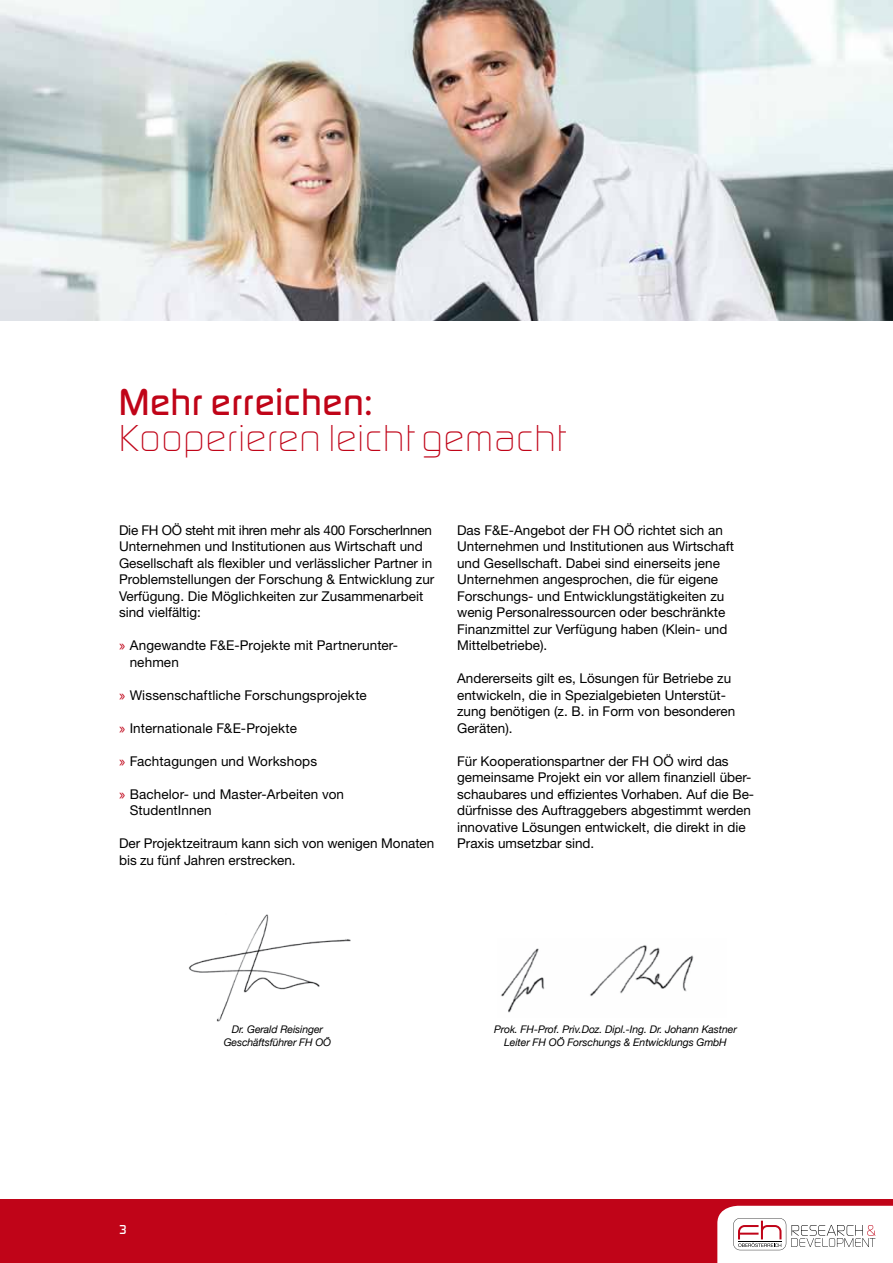
<style>
.page{position:relative;width:893px;height:1263px;background:#fff}
.page>*{position:absolute;margin:0;border:0;box-sizing:border-box;transform-origin:0 0}
.t1{font:300 39px "Digital Sans EF";letter-spacing:.035em;color:#c00418}
.t2{font:500 39px "Digital Sans EF";color:#c00418}
.t3{font:13.5px/16.5px "Helvetica Neue LT Std";color:#000}
.t4{font:500 13.5px "Digital Sans EF";color:#fff}
.t5{font:italic 10.5px/12.6px "Helvetica Neue";letter-spacing:-.01em;color:#000;text-align:center}
.s1{font-family:"Digital Sans EF";font-weight:500;color:#c00418}
</style>
<div class="page">
<div style="left:0;top:1199px;width:893px;height:64px;background:#c00418"></div>
<svg style="left:717px;top:1206px;width:176px;height:57px;background:#f2eced"></svg>
<img style="left:0;top:0;width:893px;height:321px">
<img style="left:189px;top:914px;width:162px;height:108px">
<img style="left:501px;top:945px;width:193px;height:68px">
<h1 class="t2" style="left:119px;top:379px;width:255px">Mehr erreichen:</h1>
<h1 class="t1" style="left:119px;top:416px;width:448px">Kooperieren leicht gemacht</h1>
<p class="t3" style="left:119px;top:521px;width:317px">Die FH OÖ steht mit ihren mehr als 400 ForscherInnen Unternehmen und Institutionen aus Wirtschaft und Gesellschaft als flexibler und verlässlicher Partner in Problemstellungen der Forschung &amp; Entwicklung zur Verfügung. Die Möglichkeiten zur Zusammenarbeit sind vielfältig:</p>
<p class="t3" style="left:130px;top:637px;width:270px;text-indent:-11px"><span class="s1">»</span> Angewandte F&amp;E-Projekte mit Partnerunter&shy;nehmen</p>
<p class="t3" style="left:119px;top:686px;width:249px"><span class="s1">»</span> Wissenschaftliche Forschungsprojekte</p>
<p class="t3" style="left:119px;top:719px;width:179px"><span class="s1">»</span> Internationale F&amp;E-Projekte</p>
<p class="t3" style="left:119px;top:752px;width:200px"><span class="s1">»</span> Fachtagungen und Workshops</p>
<p class="t3" style="left:130px;top:785px;width:216px;text-indent:-11px"><span class="s1">»</span> Bachelor- und Master-Arbeiten von<br>StudentInnen</p>
<p class="t3" style="left:119px;top:835px;width:317px">Der Projektzeitraum kann sich von wenigen Monaten bis zu fünf Jahren erstrecken.</p>
<p class="t3" style="left:457px;top:521px;width:278px">Das F&amp;E-Angebot der FH OÖ richtet sich an Unternehmen und Institutionen aus Wirtschaft und Gesellschaft. Dabei sind einerseits jene Unternehmen angesprochen, die für eigene Forschungs- und Entwicklungstätigkeiten zu wenig Personalressourcen oder beschränkte Finanzmittel zur Verfügung haben (Klein- und Mittelbetriebe).</p>
<p class="t3" style="left:457px;top:670px;width:280px">Andererseits gilt es, Lösungen für Betriebe zu entwickeln, die in Spezialgebieten Unterstüt&shy;zung benötigen (z. B. in Form von besonderen Geräten).</p>
<p class="t3" style="left:457px;top:752px;width:299px">Für Kooperationspartner der FH OÖ wird das gemeinsame Projekt ein vor allem finanziell über&shy;schaubares und effizientes Vorhaben. Auf die Be&shy;dürfnisse des Auftraggebers abgestimmt werden innovative Lösungen entwickelt, die direkt in die Praxis umsetzbar sind.</p>
<p class="t5" style="left:224px;top:1024px;width:109px">Dr. Gerald Reisinger<br>Geschäftsführer FH OÖ</p>
<p class="t5" style="left:494px;top:1024px;width:244px">Prok. FH-Prof. Priv.Doz. Dipl.-Ing. Dr. Johann Kastner<br>Leiter FH OÖ Forschungs &amp; Entwicklungs GmbH</p>
<p class="t4" style="left:119px;top:1221px;width:9px">3</p>
</div>
